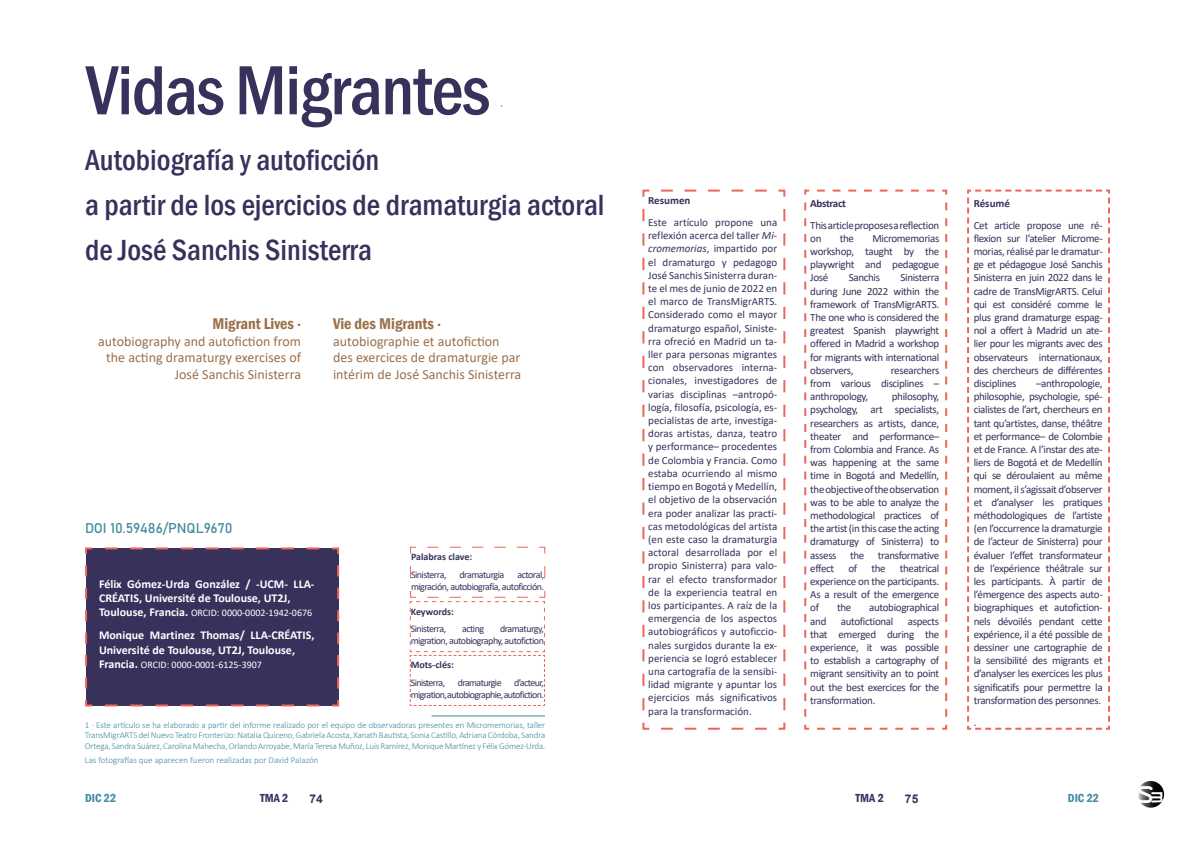
<style>
.page{position:relative;width:1191px;height:842px;background:#fff}
.page>*{position:absolute;margin:0;border:0;box-sizing:border-box;transform-origin:0 0}
.t1{font:500 condensed 72px "Franklin Gothic";letter-spacing:-.02em;color:#37315b}
.t2{font:36px "OCRA Extended";color:#fff}
.t3{font:500 condensed 30px/45px "Franklin Gothic";color:#37315b}
.t4{font:24px "OCRA Extended";color:#fff}
.t5{font:600 condensed 16px "Franklin Gothic";color:#9b704a}
.t6{font:14px/16.8px "Calibri";color:#9b704a;text-align:right}
.t7{font:14px "Bahnschrift";color:#408ba0}
.t8{font:700 12px/14.4px "Calibri";color:#fff}
.t9{font:600 condensed 12px "Franklin Gothic";color:#408ba0}
.t10{font:600 condensed 12px "Franklin Gothic";color:#37315b}
.t11{font:700 12px "Arial";color:#37315b}
.t12{font:11px/13.2px "Calibri";letter-spacing:-.03em;color:#37315b;text-align:justify}
.t13{font:700 11px "Calibri";letter-spacing:-.005em;color:#37315b}
.t14{font:700 11px "Calibri";letter-spacing:-.03em;color:#37315b}
.t15{font:10px/12px "Calibri";letter-spacing:-.05em;color:#37315b;text-align:right}
.t16{font:10px "Calibri";color:#fff}
.t17{font:700 10px "Calibri";color:#37315b}
.t18{font:700 9.9px "Calibri";color:#eb675a}
.t19{font:300 9px/10.6px "Calibri";letter-spacing:-.02em;color:#408ba0;text-align:justify}
.t20{font:300 9px "Calibri";color:#408ba0}
.s1{font-weight:700;font-size:12px}
.s2{font-style:italic}
</style>
<div class="page">
<svg style="left:409px;top:546px;width:137px;height:160px"></svg>
<div style="left:85px;top:547px;width:255px;height:160px;background:#37315b"></div>
<svg style="left:967px;top:189px;width:143px;height:541px"></svg>
<svg style="left:804px;top:189px;width:144px;height:541px"></svg>
<svg style="left:642px;top:189px;width:144px;height:541px"></svg>
<svg style="left:1137px;top:781px;width:27px;height:27px"></svg>
<hr style="left:431px;top:715px;width:114px;height:1px;background:#408ba0">
<h1 class="t1" style="left:86px;top:43px;width:406px">Vidas Migrantes</h1>
<p class="t18" style="left:500px;top:98px;width:4px">·</p>
<h3 class="t3" style="left:85px;top:137px;width:521px">Autobiografía y autoficción<br>a partir de los ejercicios de dramaturgia actoral de José Sanchis Sinisterra</h3>
<h3 class="t5" style="left:212px;top:313px;width:90px">Migrant Lives ·</h3>
<p class="t6" style="left:98px;top:332px;width:204px">autobiography and autofiction from the acting dramaturgy exercises of<br>José Sanchis Sinisterra</p>
<h3 class="t5" style="left:333px;top:313px;width:109px">Vie des Migrants ·</h3>
<p class="t6" style="left:333px;top:332px;width:190px;text-align:left">autobiographie et autofiction des exercices de dramaturgie par intérim de José Sanchis Sinisterra</p>
<p class="t7" style="left:85px;top:517px;width:149px">DOI 10.59486/PNQL9670</p>
<p class="t8" style="left:99px;top:576px;width:217px">Félix Gómez-Urda González / -UCM- LLA-<br>CRÉATIS, Université de Toulouse, UT2J,</p>
<p class="t16" style="left:99px;top:606px;width:215px"><span class="s1">Toulouse, Francia.</span> ORCID: 0000-0002-1942-0676</p>
<p class="t8" style="left:99px;top:628px;width:217px">Monique Martinez Thomas/ LLA-CRÉATIS,<br>Université de Toulouse, UT2J, Toulouse,</p>
<p class="t16" style="left:99px;top:658px;width:164px"><span class="s1">Francia.</span> ORCID: 0000-0001-6125-3907</p>
<p class="t17" style="left:411px;top:550px;width:63px">Palabras clave:</p>
<p class="t15" style="left:411px;top:568px;width:37px">Sinisterra,</p>
<p class="t15" style="left:459px;top:568px;width:46px">dramaturgia</p>
<p class="t15" style="left:411px;top:568px;width:135px">actoral,<br>migración, autobiografía, autoficción.</p>
<p class="t17" style="left:411px;top:604px;width:45px">Keywords:</p>
<p class="t15" style="left:411px;top:623px;width:37px">Sinisterra,</p>
<p class="t15" style="left:462px;top:623px;width:24px">acting</p>
<p class="t15" style="left:411px;top:623px;width:135px">dramaturgy,<br>migration, autobiography, autofiction</p>
<p class="t17" style="left:411px;top:658px;width:45px">Mots-clés:</p>
<p class="t15" style="left:411px;top:676px;width:135px;text-align:left">Sinisterra, dramaturgie d’acteur, migration, autobiographie, autofiction.</p>
<p class="t19" style="left:85px;top:719px;width:462px">1 · Este artículo se ha elaborado a partir del informe realizado por el equipo de observadoras presentes en Micromemorias, taller TransMigrARTS del Nuevo Teatro Fronterizo: Natalia Quiceno, Gabriela Acosta, Xanath Bautista, Sonia Castillo, Adriana Córdoba, Sandra Ortega, Sandra Suárez, Carolina Mahecha, Orlando Arroyabe, María Teresa Muñoz, Luis Ramírez, Monique Martínez y Félix Gómez-Urda.</p>
<p class="t20" style="left:85px;top:755px;width:235px">Las fotografías que aparecen fueron realizadas por David Palazón</p>
<p class="t13" style="left:648px;top:193px;width:44px">Resumen</p>
<p class="t12" style="left:648px;top:216px;width:131px">Este artículo propone una reflexión acerca del taller <span class="s2">Mi&shy;cromemorias</span>, impartido por el dramaturgo y pedagogo José Sanchis Sinisterra duran&shy;te el mes de junio de 2022 en el marco de TransMigrARTS.<br>Considerado como el mayor dramaturgo español, Siniste&shy;rra ofreció en Madrid un ta&shy;ller para personas migrantes con observadores interna&shy;cionales, investigadores de varias disciplinas –antropó&shy;logía, filosofía, psicología, es&shy;pecialistas de arte, investiga&shy;doras artistas, danza, teatro y performance– procedentes de Colombia y Francia. Como estaba ocurriendo al mismo tiempo en Bogotá y Medellín, el objetivo de la observación era poder analizar las practi&shy;cas metodológicas del artista (en este caso la dramaturgia actoral desarrollada por el propio Sinisterra) para valo&shy;rar el efecto transformador de la experiencia teatral en los participantes. A raíz de la emergencia de los aspectos autobiográficos y autoficcio&shy;nales surgidos durante la ex&shy;periencia se logró establecer una cartografía de la sensibi&shy;lidad migrante y apuntar los ejercicios más significativos para la transformación.</p>
<p class="t14" style="left:810px;top:195px;width:37px">Abstract</p>
<p class="t12" style="left:810px;top:218px;width:130px">This article proposes a reflection on</p>
<p class="t12" style="left:840px;top:231px;width:16px">the</p>
<p class="t12" style="left:810px;top:231px;width:130px;text-indent:62px">Micromemorias workshop, taught by the playwright and pedagogue José</p>
<p class="t12" style="left:848px;top:271px;width:33px">Sanchis</p>
<p class="t12" style="left:810px;top:271px;width:130px;text-indent:90px">Sinisterra during June 2022 within the framework of TransMigrARTS.<br>The one who is considered the greatest Spanish playwright offered in Madrid a workshop for migrants with international observers,</p>
<p class="t12" style="left:810px;top:363px;width:130px;text-indent:81px">researchers from various disciplines – anthropology,</p>
<p class="t12" style="left:810px;top:390px;width:130px;text-indent:81px">philosophy, psychology, art specialists, researchers as artists, dance, theater and performance– from Colombia and France. As was happening at the same time in Bogotá and Medellín, the objective of the observation was to be able to analyze the methodological practices of the artist (in this case the acting dramaturgy of Sinisterra) to assess the transformative effect</p>
<p class="t12" style="left:848px;top:561px;width:10px">of</p>
<p class="t12" style="left:871px;top:561px;width:16px">the</p>
<p class="t12" style="left:810px;top:561px;width:130px;text-indent:89px">theatrical experience on the participants.<br>As a result of the emergence of</p>
<p class="t12" style="left:837px;top:601px;width:16px">the</p>
<p class="t12" style="left:869px;top:601px;width:72px">autobiographical</p>
<p class="t12" style="left:810px;top:614px;width:18px">and</p>
<p class="t12" style="left:841px;top:614px;width:54px">autofictional</p>
<p class="t12" style="left:810px;top:614px;width:130px;text-indent:97px">aspects that emerged during the experience, it was possible to establish a cartography of migrant sensitivity an to point out the best exercices for the transformation.</p>
<p class="t13" style="left:973px;top:195px;width:38px">Résumé</p>
<p class="t12" style="left:973px;top:218px;width:130px">Cet article propose une ré&shy;flexion sur l’atelier Microme&shy;morias, réalisé par le dramatur&shy;ge et pédagogue José Sanchis Sinisterra en juin 2022 dans le cadre de TransMigrARTS. Celui qui est considéré comme le plus grand dramaturge espag&shy;nol a offert à Madrid un ate&shy;lier pour les migrants avec des observateurs internationaux, des chercheurs de différentes disciplines</p>
<p class="t12" style="left:973px;top:376px;width:130px;text-indent:62px">–anthropologie, philosophie, psychologie, spé&shy;cialistes de l’art, chercheurs en tant qu’artistes, danse, théâtre et performance– de Colombie et de France. A l’instar des ate&shy;liers de Bogotá et de Medellín qui se déroulaient au même moment, il s’agissait d’observer et d’analyser les pratiques méthodologiques de l’artiste (en l’occurrence la dramaturgie de l’acteur de Sinisterra) pour évaluer l’effet transformateur de l’expérience théâtrale sur les participants. À partir de l’émergence des aspects auto&shy;biographiques et autofiction&shy;nels dévoilés pendant cette expérience, il a été possible de dessiner une cartographie de la sensibilité des migrants et d’analyser les exercices les plus significatifs pour permettre la transformation des personnes.</p>
<p class="t12" style="left:973px;top:715px;width:4px">.</p>
<p class="t9" style="left:85px;top:790px;width:33px">DIC 22</p>
<p class="t10" style="left:260px;top:790px;width:30px">TMA 2</p>
<p class="t11" style="left:309px;top:790px;width:15px">74</p>
<p class="t10" style="left:855px;top:790px;width:30px">TMA 2</p>
<p class="t11" style="left:905px;top:790px;width:15px">75</p>
<p class="t9" style="left:1068px;top:790px;width:33px">DIC 22</p>
<h2 class="t2" style="left:1134px;top:772px;width:23px">s</h2>
<h3 class="t4" style="left:1172px;top:790px;width:16px;rotate:90deg">m</h3>
</div>
